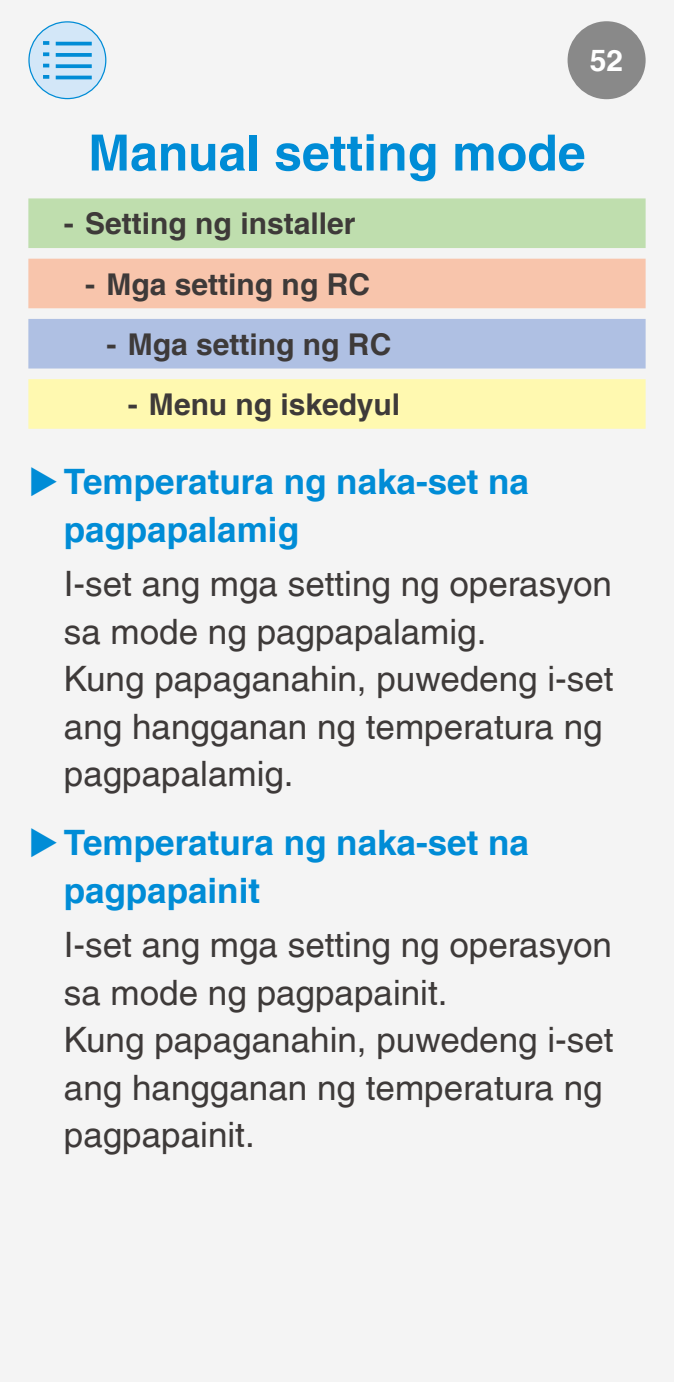
<style>
.page{position:relative;width:674px;height:1382px;background:#fff}
.page>*{position:absolute;margin:0;border:0;box-sizing:border-box;transform-origin:0 0}
.t1{font:700 50px "Helvetica LT Com";color:#008cd6}
.t2{font:35px/47.5px "Helvetica LT Com";color:#3e3a39}
.t3{font:700 35px/47.5px "Helvetica LT Com";color:#008cd6}
.t4{font:700 30px "Helvetica LT Com";color:#3e3a39}
.t5{font:700 30px "Helvetica LT Com";color:#fff}
</style>
<div class="page">
<div style="left:0;top:0;width:673px;height:1382px;background:#f4f4f4"></div>
<div style="left:567px;top:21px;width:78px;height:78px;background:#898989;border-radius:50%"></div>
<div style="left:29px;top:22px;width:77px;height:77px;background:#d3e7f8;border-radius:50%"></div>
<div style="left:28px;top:21px;width:78px;height:78px;border:1px solid #008cd6;border-radius:50%"></div>
<hr style="left:56px;top:42px;width:36px;height:3px;background:#008cd6">
<svg style="left:43px;top:41px;width:6px;height:4px"></svg>
<svg style="left:56px;top:53px;width:36px;height:4px"></svg>
<svg style="left:43px;top:52px;width:6px;height:4px"></svg>
<svg style="left:56px;top:64px;width:36px;height:4px"></svg>
<svg style="left:43px;top:64px;width:6px;height:3px"></svg>
<hr style="left:56px;top:76px;width:36px;height:3px;background:#008cd6">
<svg style="left:43px;top:75px;width:6px;height:4px"></svg>
<div style="left:28px;top:379px;width:617px;height:50px;background:#fff9b0"></div>
<div style="left:28px;top:319px;width:617px;height:50px;background:#afc0e3"></div>
<div style="left:28px;top:259px;width:617px;height:49px;background:#f8c5ac"></div>
<div style="left:28px;top:198px;width:617px;height:50px;background:#bfdeae"></div>
<p class="t5" style="left:589px;top:42px;width:35px">52</p>
<h1 class="t1" style="left:88px;top:122px;width:498px">Manual setting mode</h1>
<p class="t4" style="left:64px;top:205px;width:293px">- Setting ng installer</p>
<p class="t4" style="left:85px;top:266px;width:286px">- Mga setting ng RC</p>
<p class="t4" style="left:106px;top:326px;width:286px">- Mga setting ng RC</p>
<p class="t4" style="left:128px;top:386px;width:274px">- Menu ng iskedyul</p>
<p class="t3" style="left:64px;top:458px;width:466px">Temperatura ng naka-set na pagpapalamig</p>
<p class="t2" style="left:64px;top:560px;width:551px">I-set ang mga setting ng operasyon sa mode ng pagpapalamig.<br>Kung papaganahin, puwedeng i-set ang hangganan ng temperatura ng pagpapalamig.</p>
<p class="t3" style="left:64px;top:819px;width:466px">Temperatura ng naka-set na pagpapainit</p>
<p class="t2" style="left:64px;top:921px;width:551px">I-set ang mga setting ng operasyon sa mode ng pagpapainit.<br>Kung papaganahin, puwedeng i-set ang hangganan ng temperatura ng pagpapainit.</p>
</div>
